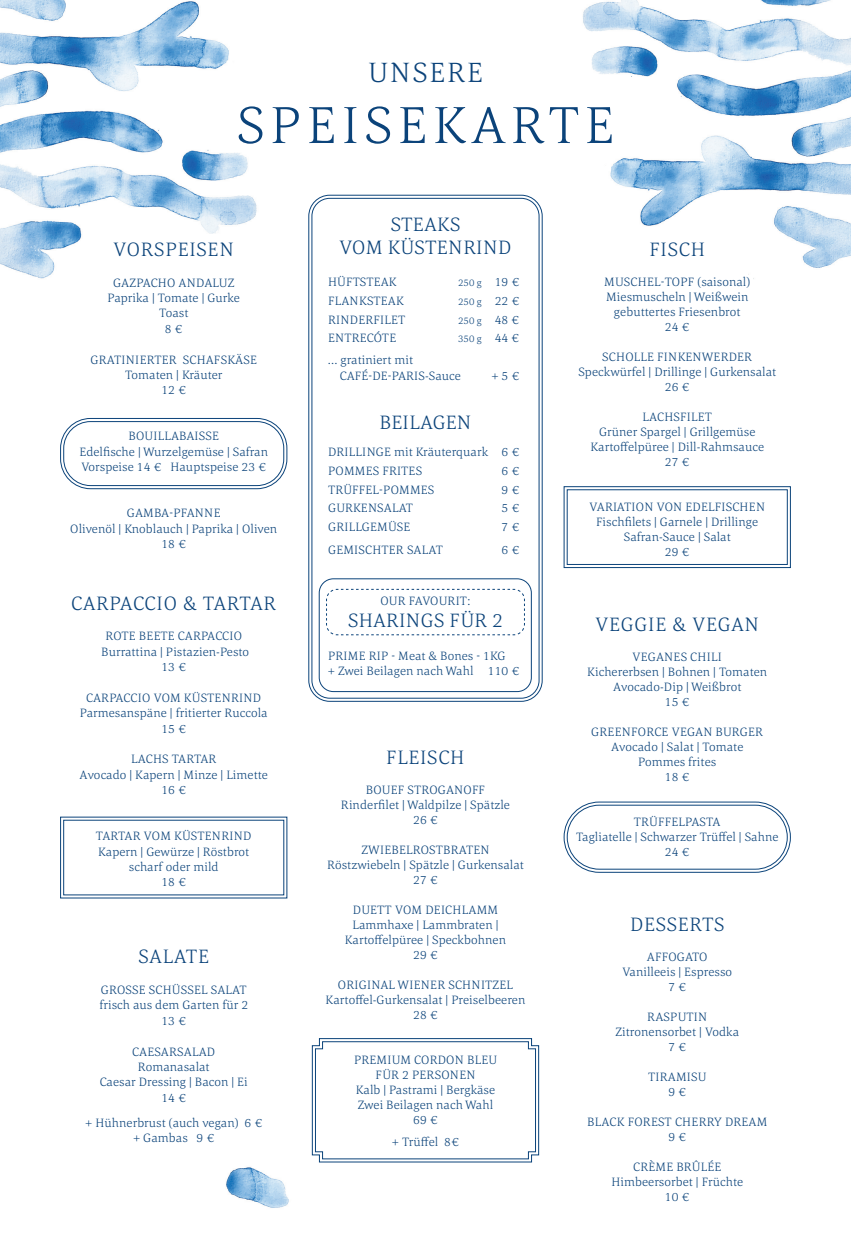
<style>
.page{position:relative;width:851px;height:1258px;background:#fff}
.page>*{position:absolute;margin:0;border:0;box-sizing:border-box;transform-origin:0 0}
.t1{font:300 53.75px "Corda";letter-spacing:.105em;color:#0b437a}
.t2{font:300 28.75px "Corda";letter-spacing:.07em;color:#0b437a}
.t3{font:300 20px/22.5px "Corda";letter-spacing:.025em;color:#0b437a;text-align:center}
.t4{font:300 12.5px/15px "Corda";letter-spacing:.01em;color:#0b437a;text-align:center}
.t5{font:300 10px "Corda";letter-spacing:.01em;color:#0b437a}
.s1{font-size:12.5px}
</style>
<div class="page">
<img style="left:0;top:0;width:257px;height:279px">
<img style="left:583px;top:0;width:267px;height:279px">
<img style="left:226px;top:1167px;width:63px;height:41px">
<div style="left:308px;top:195px;width:234px;height:507px;border:1px solid #0b437a;border-radius:21px"></div>
<div style="left:311px;top:198px;width:228px;height:500px;border:1px solid #0b437a;border-radius:18px"></div>
<div style="left:563px;top:802px;width:227px;height:71px;border:1px solid #0b437a;border-radius:35px"></div>
<div style="left:567px;top:805px;width:220px;height:64px;border:1px solid #0b437a;border-radius:32px"></div>
<svg style="left:311px;top:1038px;width:228px;height:125px"></svg>
<div style="left:60px;top:418px;width:227px;height:71px;border:1px solid #0b437a;border-radius:30px"></div>
<div style="left:63px;top:421px;width:221px;height:65px;border:1px solid #0b437a;border-radius:27px"></div>
<div style="left:319px;top:578px;width:212px;height:114px;border:1px solid #0b437a;border-radius:14px"></div>
<svg style="left:326px;top:589px;width:199px;height:46px"></svg>
<svg style="left:60px;top:816px;width:227px;height:83px"></svg>
<svg style="left:563px;top:486px;width:227px;height:82px"></svg>
<div style="left:566px;top:489px;width:221px;height:76px;border:1px solid #0b437a"></div>
<h2 class="t2" style="left:368px;top:53px;width:116px">UNSERE</h2>
<h1 class="t1" style="left:237px;top:90px;width:378px">SPEISEKARTE</h1>
<h3 class="t3" style="left:114px;top:237px;width:122px">VORSPEISEN</h3>
<p class="t4" style="left:107px;top:274px;width:134px;line-height:15.4px">GAZPACHO ANDALUZ<br>Paprika | Tomate | Gurke<br>Toast<br>8 €</p>
<p class="t4" style="left:91px;top:351px;width:168px;line-height:15.4px">GRATINIERTER SCHAFSKÄSE<br>Tomaten | Kräuter<br>12 €</p>
<p class="t4" style="left:79px;top:428px;width:190px;line-height:15.4px">BOUILLABAISSE<br>Edelfische | Wurzelgemüse | Safran<br>Vorspeise 14 € Hauptspeise 23 €</p>
<p class="t4" style="left:70px;top:505px;width:208px;line-height:15.4px">GAMBA-PFANNE<br>Olivenöl | Knoblauch | Paprika | Oliven<br>18 €</p>
<h3 class="t3" style="left:71px;top:591px;width:206px">CARPACCIO &amp; TARTAR</h3>
<p class="t4" style="left:101px;top:628px;width:149px;line-height:15.4px">ROTE BEETE CARPACCIO<br>Burrattina | Pistazien-Pesto<br>13 €</p>
<p class="t4" style="left:80px;top:690px;width:189px;line-height:15.4px">CARPACCIO VOM KÜSTENRIND<br>Parmesanspäne | fritierter Ruccola<br>15 €</p>
<p class="t4" style="left:79px;top:751px;width:190px;line-height:15.4px">LACHS TARTAR<br>Avocado | Kapern | Minze | Limette<br>16 €</p>
<p class="t4" style="left:96px;top:828px;width:157px;line-height:15.4px">TARTAR VOM KÜSTENRIND<br>Kapern | Gewürze | Röstbrot scharf oder mild<br>18 €</p>
<h3 class="t3" style="left:138px;top:945px;width:72px">SALATE</h3>
<p class="t4" style="left:99px;top:982px;width:150px;line-height:15.4px">GROSSE SCHÜSSEL SALAT frisch aus dem Garten für 2<br>13 €</p>
<p class="t4" style="left:100px;top:1043px;width:149px;line-height:15.4px">CAESARSALAD<br>Romanasalat<br>Caesar Dressing | Bacon | Ei<br>14 €</p>
<p class="t4" style="left:85px;top:1115px;width:179px;line-height:15.4px">+ Hühnerbrust (auch vegan) 6 € + Gambas 9 €</p>
<h3 class="t3" style="left:339px;top:213px;width:173px">STEAKS<br>VOM KÜSTENRIND</h3>
<p class="t4" style="left:328px;top:274px;width:70px">HÜFTSTEAK</p>
<p class="t5" style="left:458px;top:276px;width:63px">250 g <span class="s1">19 €</span></p>
<p class="t4" style="left:328px;top:293px;width:77px">FLANKSTEAK</p>
<p class="t5" style="left:458px;top:295px;width:63px">250 g <span class="s1">22 €</span></p>
<p class="t4" style="left:328px;top:312px;width:79px">RINDERFILET</p>
<p class="t5" style="left:458px;top:314px;width:63px">250 g <span class="s1">48 €</span></p>
<p class="t4" style="left:328px;top:330px;width:70px">ENTRECÓTE</p>
<p class="t5" style="left:458px;top:332px;width:63px">350 g <span class="s1">44 €</span></p>
<p class="t4" style="left:340px;top:351px;width:123px;line-height:16.2px;text-align:left;text-indent:-12px">... gratiniert mit<br>CAFÉ-DE-PARIS-Sauce</p>
<p class="t4" style="left:491px;top:368px;width:30px">+ 5 €</p>
<h3 class="t3" style="left:379px;top:410px;width:93px">BEILAGEN</h3>
<p class="t4" style="left:328px;top:442px;width:193px;line-height:18.8px;text-align:left">DRILLINGE mit Kräuterquark 6 €<br>POMMES FRITES</p>
<p class="t4" style="left:501px;top:463px;width:19px">6 €</p>
<p class="t4" style="left:328px;top:482px;width:108px">TRÜFFEL-POMMES</p>
<p class="t4" style="left:501px;top:482px;width:19px">9 €</p>
<p class="t4" style="left:328px;top:500px;width:87px">GURKENSALAT</p>
<p class="t4" style="left:501px;top:500px;width:19px">5 €</p>
<p class="t4" style="left:328px;top:519px;width:84px">GRILLGEMÜSE</p>
<p class="t4" style="left:501px;top:519px;width:19px">7 €</p>
<p class="t4" style="left:328px;top:542px;width:116px">GEMISCHTER SALAT</p>
<p class="t4" style="left:501px;top:542px;width:19px">6 €</p>
<p class="t4" style="left:380px;top:593px;width:92px">OUR FAVOURIT:</p>
<h3 class="t3" style="left:348px;top:609px;width:156px">SHARINGS FÜR 2</h3>
<p class="t4" style="left:328px;top:648px;width:193px;line-height:15.4px;text-align:left">PRIME RIP - Meat &amp; Bones - 1KG<br>+ Zwei Beilagen nach Wahl 110 €</p>
<h3 class="t3" style="left:386px;top:745px;width:80px">FLEISCH</h3>
<p class="t4" style="left:341px;top:781px;width:170px">BOUEF STROGANOFF<br>Rinderfilet | Waldpilze | Spätzle<br>26 €</p>
<p class="t4" style="left:327px;top:841px;width:198px">ZWIEBELROSTBRATEN<br>Röstzwiebeln | Spätzle | Gurkensalat<br>27 €</p>
<p class="t4" style="left:345px;top:901px;width:163px">DUETT VOM DEICHLAMM<br>Lammhaxe | Lammbraten |<br>Kartoffelpüree | Speckbohnen<br>29 €</p>
<p class="t4" style="left:325px;top:976px;width:201px">ORIGINAL WIENER SCHNITZEL<br>Kartoffel-Gurkensalat | Preiselbeeren<br>28 €</p>
<p class="t4" style="left:354px;top:1051px;width:144px">PREMIUM CORDON BLEU<br>FÜR 2 PERSONEN<br>Kalb | Pastrami | Bergkäse<br>Zwei Beilagen nach Wahl<br>69 €</p>
<p class="t4" style="left:392px;top:1134px;width:69px">+ Trüffel 8€</p>
<h3 class="t3" style="left:649px;top:237px;width:57px">FISCH</h3>
<p class="t4" style="left:604px;top:274px;width:147px">MUSCHEL-TOPF (saisonal)<br>Miesmuscheln | Weißwein gebuttertes Friesenbrot<br>24 €</p>
<p class="t4" style="left:578px;top:349px;width:199px">SCHOLLE FINKENWERDER<br>Speckwürfel | Drillinge | Gurkensalat<br>26 €</p>
<p class="t4" style="left:590px;top:409px;width:175px">LACHSFILET<br>Grüner Spargel | Grillgemüse<br>Kartoffelpüree | Dill-Rahmsauce<br>27 €</p>
<p class="t4" style="left:589px;top:499px;width:177px">VARIATION VON EDELFISCHEN<br>Fischfilets | Garnele | Drillinge<br>Safran-Sauce | Salat<br>29 €</p>
<h3 class="t3" style="left:595px;top:612px;width:165px">VEGGIE &amp; VEGAN</h3>
<p class="t4" style="left:587px;top:649px;width:181px">VEGANES CHILI<br>Kichererbsen | Bohnen | Tomaten<br>Avocado-Dip | Weißbrot<br>15 €</p>
<p class="t4" style="left:591px;top:724px;width:173px">GREENFORCE VEGAN BURGER<br>Avocado | Salat | Tomate<br>Pommes frites<br>18 €</p>
<p class="t4" style="left:576px;top:814px;width:204px">TRÜFFELPASTA<br>Tagliatelle | Schwarzer Trüffel | Sahne<br>24 €</p>
<h3 class="t3" style="left:630px;top:912px;width:96px">DESSERTS</h3>
<p class="t4" style="left:622px;top:949px;width:111px">AFFOGATO<br>Vanilleeis | Espresso<br>7 €</p>
<p class="t4" style="left:615px;top:1009px;width:125px">RASPUTIN<br>Zitronensorbet | Vodka<br>7 €</p>
<p class="t4" style="left:648px;top:1069px;width:60px">TIRAMISU<br>9 €</p>
<p class="t4" style="left:587px;top:1114px;width:182px">BLACK FOREST CHERRY DREAM<br>9 €</p>
<p class="t4" style="left:611px;top:1159px;width:133px">CRÈME BRÛLÉE<br>Himbeersorbet | Früchte<br>10 €</p>
</div>
